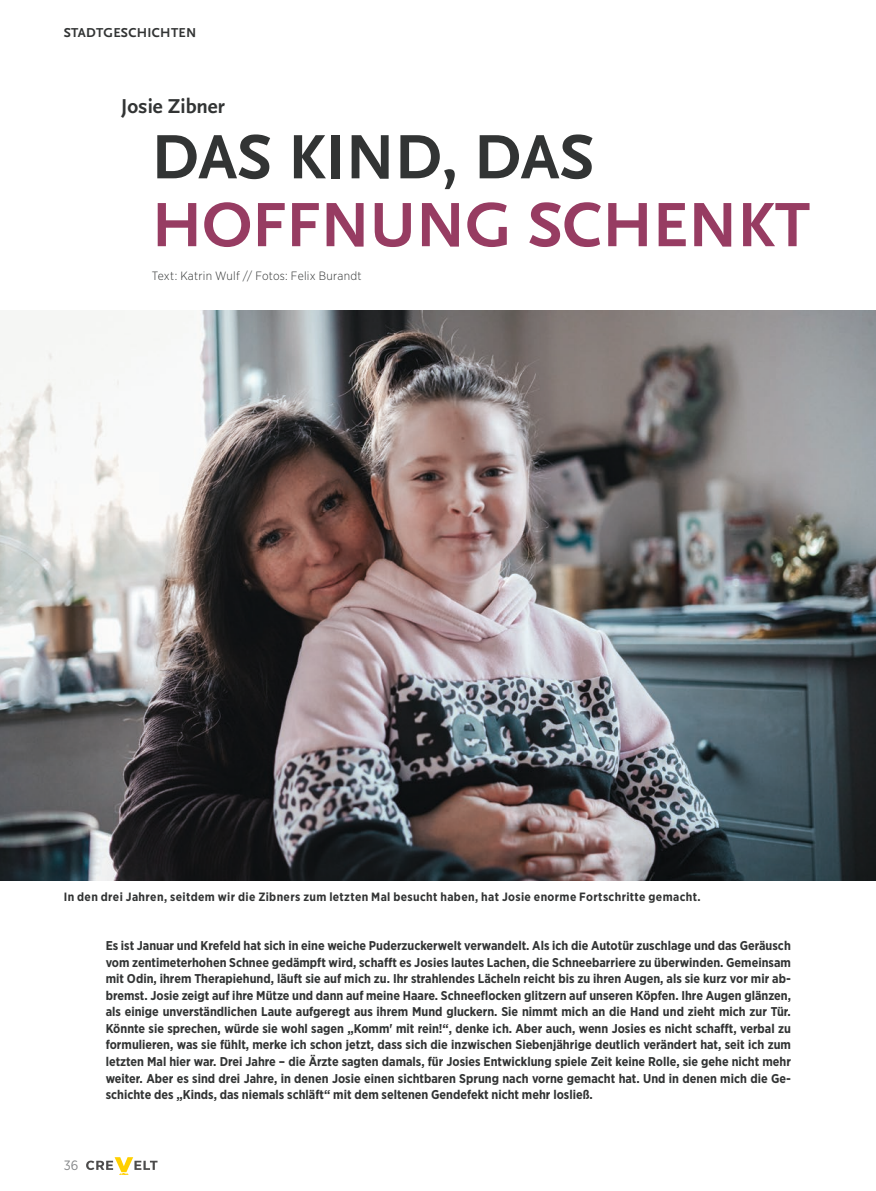
<style>
.page{position:relative;width:876px;height:1191px;background:#fff}
.page>*{position:absolute;margin:0;border:0;box-sizing:border-box;transform-origin:0 0}
.t1{font:700 65.4px "Scala Sans";color:#973c62}
.t2{font:700 65.4px "Scala Sans";color:#323434}
.t3{font:700 21px "Scala Sans";color:#323434}
.t4{font:700 13.5px "Scala Sans";letter-spacing:.02em;color:#323434}
.t5{font:13.5px "Gotham Narrow";color:#86888a}
.t6{font:700 12.75px/16.5px "Gotham Narrow";color:#323434;text-align:justify}
.t7{font:700 12px "Gotham Narrow";letter-spacing:.03em;color:#323434}
.t8{font:300 12px "Gotham Narrow";letter-spacing:.02em;color:#323434}
</style>
<div class="page">
<svg style="left:86px;top:1157px;width:72px;height:17px"></svg>
<img style="left:0;top:311px;width:876px;height:569px">
<p class="t4" style="left:64px;top:26px;width:134px">STADTGESCHICHTEN</p>
<h2 class="t3" style="left:121px;top:95px;width:105px">Josie Zibner</h2>
<h1 class="t2" style="left:152px;top:122px;width:444px">DAS KIND, DAS</h1>
<h1 class="t1" style="left:152px;top:190px;width:660px">HOFFNUNG SCHENKT</h1>
<p class="t8" style="left:152px;top:268px;width:211px">Text: Katrin Wulf // Fotos: Felix Burandt</p>
<p class="t7" style="left:64px;top:888px;width:638px">In den drei Jahren, seitdem wir die Zibners zum letzten Mal besucht haben, hat Josie enorme Fortschritte gemacht.</p>
<p class="t5" style="left:64px;top:1156px;width:16px">36</p>
<p class="t6" style="left:106px;top:937px;width:687px">Es ist Januar und Krefeld hat sich in eine weiche Puderzuckerwelt verwandelt. Als ich die Autotür zuschlage und das Geräusch vom zentimeterhohen Schnee gedämpft wird, schafft es Josies lautes Lachen, die Schneebarriere zu überwinden. Gemeinsam mit Odin, ihrem Therapiehund, läuft sie auf mich zu. Ihr strahlendes Lächeln reicht bis zu ihren Augen, als sie kurz vor mir ab&shy;bremst. Josie zeigt auf ihre Mütze und dann auf meine Haare. Schneeflocken glitzern auf unseren Köpfen. Ihre Augen glänzen, als einige unverständlichen Laute aufgeregt aus ihrem Mund gluckern. Sie nimmt mich an die Hand und zieht mich zur Tür.<br>Könnte sie sprechen, würde sie wohl sagen „Komm' mit rein!“, denke ich. Aber auch, wenn Josies es nicht schafft, verbal zu formulieren, was sie fühlt, merke ich schon jetzt, dass sich die inzwischen Siebenjährige deutlich verändert hat, seit ich zum letzten Mal hier war. Drei Jahre – die Ärzte sagten damals, für Josies Entwicklung spiele Zeit keine Rolle, sie gehe nicht mehr weiter. Aber es sind drei Jahre, in denen Josie einen sichtbaren Sprung nach vorne gemacht hat. Und in denen mich die Ge&shy;schichte des „Kinds, das niemals schläft“ mit dem seltenen Gendefekt nicht mehr losließ.</p>
</div>
